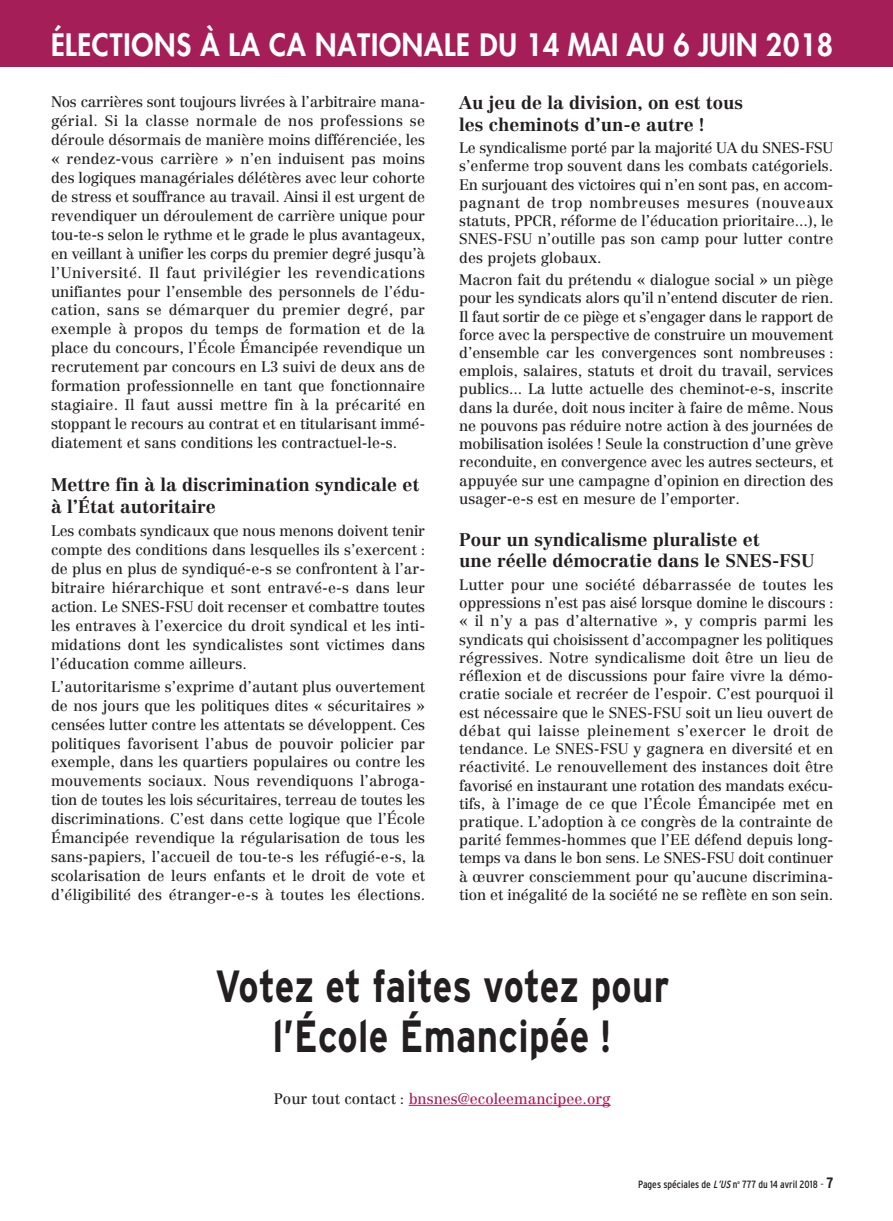
<style>
.page{position:relative;width:893px;height:1221px;background:#fff}
.page>*{position:absolute;margin:0;border:0;box-sizing:border-box;transform-origin:0 0}
.t1{font:700 45px/49.5px "Interstate";letter-spacing:.01em;color:#231f20;text-align:center;scale:.81 1}
.t2{font:800 30px "Futura";letter-spacing:.03em;color:#fff;scale:.94 1}
.t3{font:700 18px/21.3px "Centennial";color:#231f20}
.t4{font:15px/18.9px "Centennial";color:#231f20;text-align:justify}
.t5{font:15px "Centennial";color:#a61e58}
.t6{font:condensed 10.5px "Interstate";color:#231f20}
.s1{color:#231f20}
.s2{font-style:italic}
.s3{font-weight:300;font-stretch:normal}
.s4{font-weight:700;font-size:15px}
</style>
<div class="page">
<div style="left:0;top:0;width:893px;height:66px;background:#a61e58"></div>
<hr style="left:409px;top:1104px;width:202px;height:1px;background:#a61e58">
<p class="t2" style="left:51px;top:29px;width:834px">ÉLECTIONS À LA CA NATIONALE DU 14 MAI AU 6 JUIN 2018</p>
<p class="t4" style="left:51px;top:94px;width:376px">Nos carrières sont toujours livrées à l’arbitraire mana&shy;gérial. Si la classe normale de nos professions se déroule désormais de manière moins différenciée, les « rendez-vous carrière » n’en induisent pas moins des logiques managériales délétères avec leur cohorte de stress et souffrance au travail. Ainsi il est urgent de revendiquer un déroulement de carrière unique pour tou-te-s selon le rythme et le grade le plus avantageux, en veillant à unifier les corps du premier degré jusqu’à l’Université. Il faut privilégier les revendications unifiantes pour l’ensemble des personnels de l’édu&shy;cation, sans se démarquer du premier degré, par exemple à propos du temps de formation et de la place du concours, l’École Émancipée revendique un recrutement par concours en L3 suivi de deux ans de formation professionnelle en tant que fonctionnaire stagiaire. Il faut aussi mettre fin à la précarité en stoppant le recours au contrat et en titularisant immé&shy;diatement et sans conditions les contractuel-le-s.</p>
<p class="t3" style="left:51px;top:475px;width:370px;line-height:21.9px">Mettre fin à la discrimination syndicale et à l’État autoritaire</p>
<p class="t4" style="left:51px;top:522px;width:376px">Les combats syndicaux que nous menons doivent tenir compte des conditions dans lesquelles ils s’exercent : de plus en plus de syndiqué-e-s se confrontent à l’ar&shy;bitraire hiérarchique et sont entravé-e-s dans leur action. Le SNES-FSU doit recenser et combattre toutes les entraves à l’exercice du droit syndical et les inti&shy;midations dont les syndicalistes sont victimes dans l’éducation comme ailleurs.</p>
<p class="t4" style="left:51px;top:678px;width:376px">L’autoritarisme s’exprime d’autant plus ouvertement de nos jours que les politiques dites « sécuritaires » censées lutter contre les attentats se développent. Ces politiques favorisent l’abus de pouvoir policier par exemple, dans les quartiers populaires ou contre les mouvements sociaux. Nous revendiquons l’abroga&shy;tion de toutes les lois sécuritaires, terreau de toutes les discriminations. C’est dans cette logique que l’École Émancipée revendique la régularisation de tous les sans-papiers, l’accueil de tou-te-s les réfugié-e-s, la scolarisation de leurs enfants et le droit de vote et d’éligibilité des étranger-e-s à toutes les élections.</p>
<p class="t3" style="left:459px;top:94px;width:286px">Au jeu de la division, on est tous les cheminots d’un-e autre !</p>
<p class="t4" style="left:459px;top:140px;width:376px;line-height:18.3px">Le syndicalisme porté par la majorité UA du SNES-FSU s’enferme trop souvent dans les combats catégoriels.<br>En surjouant des victoires qui n’en sont pas, en accom&shy;pagnant de trop nombreuses mesures (nouveaux statuts, PPCR, réforme de l’éducation prioritaire...), le SNES-FSU n’outille pas son camp pour lutter contre des projets globaux.</p>
<p class="t4" style="left:459px;top:272px;width:376px;line-height:18.3px">Macron fait du prétendu « dialogue social » un piège pour les syndicats alors qu’il n’entend discuter de rien.<br>Il faut sortir de ce piège et s’engager dans le rapport de force avec la perspective de construire un mouvement d’ensemble car les convergences sont nombreuses : emplois, salaires, statuts et droit du travail, services publics... La lutte actuelle des cheminot-e-s, inscrite dans la durée, doit nous inciter à faire de même. Nous ne pouvons pas réduire notre action à des journées de mobilisation isolées ! Seule la construction d’une grève reconduite, en convergence avec les autres secteurs, et appuyée sur une campagne d’opinion en direction des usager-e-s est en mesure de l’emporter.</p>
<p class="t3" style="left:459px;top:531px;width:357px">Pour un syndicalisme pluraliste et<br>une réelle démocratie dans le SNES-FSU</p>
<p class="t4" style="left:459px;top:577px;width:376px;line-height:18.3px">Lutter pour une société débarrassée de toutes les oppressions n’est pas aisé lorsque domine le discours : « il n’y a pas d’alternative », y compris parmi les syndicats qui choisissent d’accompagner les politiques régressives. Notre syndicalisme doit être un lieu de réflexion et de discussions pour faire vivre la démo&shy;cratie sociale et recréer de l’espoir. C’est pourquoi il est nécessaire que le SNES-FSU soit un lieu ouvert de débat qui laisse pleinement s’exercer le droit de tendance. Le SNES-FSU y gagnera en diversité et en réactivité. Le renouvellement des instances doit être favorisé en instaurant une rotation des mandats exécu&shy;tifs, à l’image de ce que l’École Émancipée met en pratique. L’adoption à ce congrès de la contrainte de parité femmes-hommes que l’EE défend depuis long&shy;temps va dans le bon sens. Le SNES-FSU doit continuer à œuvrer consciemment pour qu’aucune discrimina&shy;tion et inégalité de la société ne se reflète en son sein.</p>
<p class="t1" style="left:215px;top:965px;width:562px">Votez et faites votez pour l’École Émancipée !</p>
<p class="t5" style="left:274px;top:1092px;width:338px"><span class="s1">Pour tout contact :</span> bnsnes@ecoleemancipee.org</p>
<p class="t6" style="left:638px;top:1180px;width:197px">Pages spéciales de <span class="s2">L’US</span>n<sup>o</sup> 777 du 14 avril 2018 <span class="s3">-</span> <span class="s4">7</span></p>
</div>
